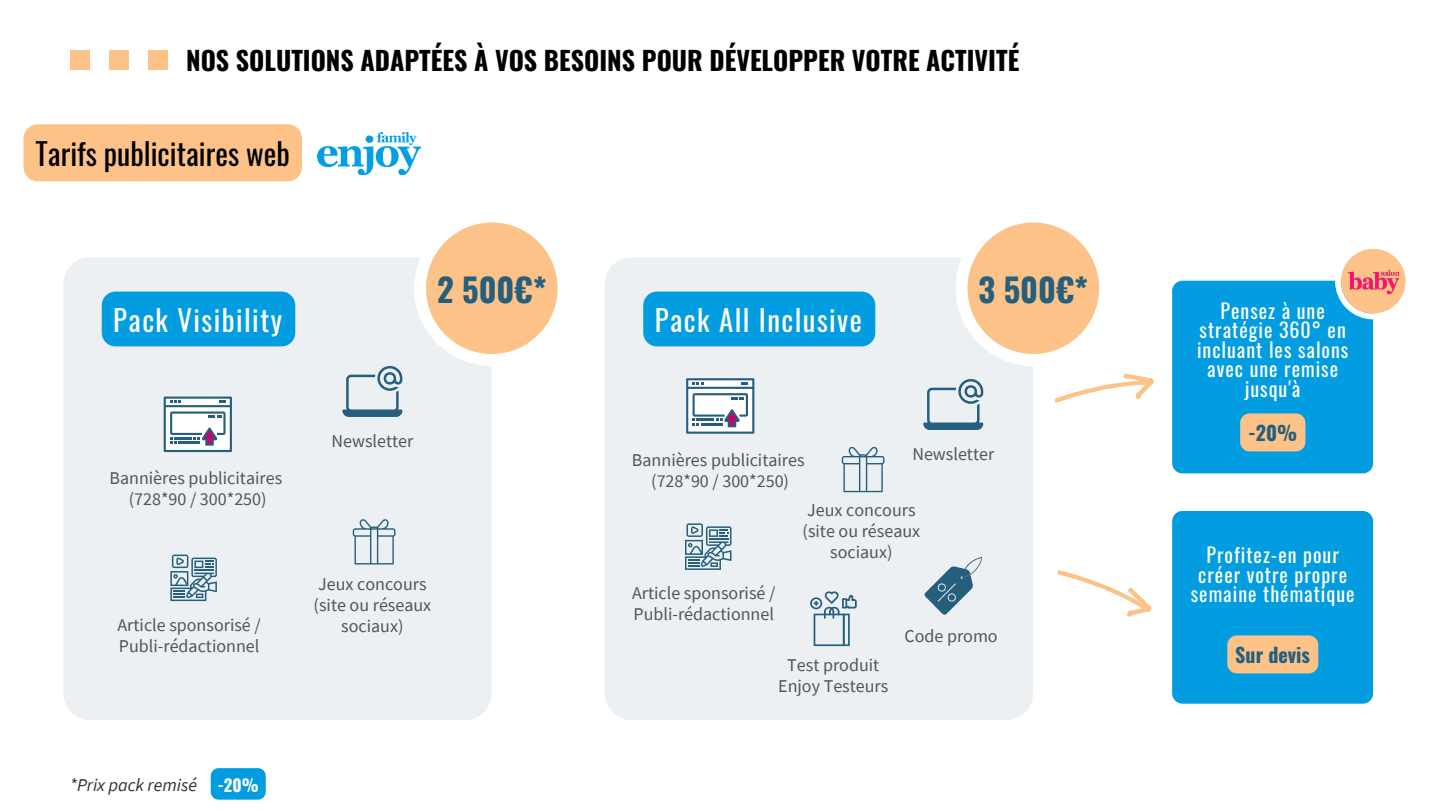
<style>
.page{position:relative;width:1440px;height:810px;background:#fff}
.page>*{position:absolute;margin:0;border:0;box-sizing:border-box;transform-origin:0 0}
.t1{font:700 32.6px "Oswald";color:#255f7d}
.t2{font:30px "Oswald";color:#000}
.t3{font:28.9px "Oswald";letter-spacing:.05em;color:#fff}
.t4{font:700 26px "Oswald";color:#000}
.t5{font:20px/19.5px "Oswald";letter-spacing:.05em;color:#fff;text-align:center}
.t6{font:700 20px "Oswald";color:#255f7d}
.t7{font:18px/21px "Source Sans Pro";color:#545454;text-align:center}
.t8{font:italic 18px "Source Sans Pro";color:#2e333a}
.s1{font-family:"Oswald";font-weight:700;font-style:normal;font-size:16.9px;color:#fff}
</style>
<div class="page">
<div style="left:63px;top:257px;width:429px;height:463px;background:#ecf0f3;border-radius:27px"></div>
<svg style="left:414px;top:237px;width:139px;height:129px"></svg>
<div style="left:426px;top:222px;width:132px;height:132px;background:#fcc287;border-radius:50%"></div>
<div style="left:102px;top:292px;width:193px;height:54px;background:#029de0;border-radius:14px"></div>
<img style="left:318px;top:132px;width:102px;height:42px">
<div style="left:24px;top:124px;width:278px;height:57px;background:#fcc287;border-radius:14px"></div>
<div style="left:70px;top:50px;width:19px;height:20px;background:#fcc287"></div>
<div style="left:109px;top:50px;width:20px;height:20px;background:#fcc287"></div>
<div style="left:148px;top:50px;width:19px;height:20px;background:#fcc287"></div>
<svg style="left:353px;top:519px;width:43px;height:46px"></svg>
<svg style="left:170px;top:555px;width:47px;height:46px"></svg>
<svg style="left:342px;top:366px;width:60px;height:51px"></svg>
<svg style="left:164px;top:397px;width:68px;height:55px;background:#b6c5d1"></svg>
<div style="left:605px;top:257px;width:428px;height:463px;background:#ecf0f3;border-radius:27px"></div>
<svg style="left:956px;top:231px;width:143px;height:135px"></svg>
<div style="left:968px;top:222px;width:131px;height:132px;background:#fcc287;border-radius:50%"></div>
<div style="left:643px;top:292px;width:232px;height:54px;background:#029de0"></div>
<svg style="left:842px;top:447px;width:42px;height:45px"></svg>
<svg style="left:685px;top:523px;width:46px;height:47px"></svg>
<svg style="left:923px;top:379px;width:60px;height:51px"></svg>
<svg style="left:686px;top:378px;width:68px;height:56px;background:#b5c5d1"></svg>
<svg style="left:211px;top:768px;width:55px;height:32px;background:#0ea1e1"></svg>
<svg style="left:810px;top:591px;width:47px;height:55px"></svg>
<svg style="left:924px;top:557px;width:58px;height:58px"></svg>
<svg style="left:1055px;top:373px;width:99px;height:29px"></svg>
<svg style="left:1057px;top:570px;width:95px;height:47px"></svg>
<div style="left:1172px;top:281px;width:201px;height:192px;background:#029de0;border-radius:10px"></div>
<div style="left:1240px;top:413px;width:65px;height:38px;background:#fcc287;border-radius:10px"></div>
<div style="left:1172px;top:511px;width:201px;height:193px;background:#029de0;border-radius:10px"></div>
<div style="left:1227px;top:635px;width:91px;height:38px;background:#fcc287;border-radius:10px"></div>
<svg style="left:1335px;top:248px;width:70px;height:71px"></svg>
<div style="left:1341px;top:249px;width:65px;height:65px;background:#fcc287;border-radius:50%"></div>
<img style="left:1348px;top:270px;width:50px;height:25px">
<h3 class="t4" style="left:186px;top:47px;width:835px">NOS SOLUTIONS ADAPTÉES À VOS BESOINS POUR DÉVELOPPER VOTRE ACTIVITÉ</h3>
<h2 class="t2" style="left:36px;top:127px;width:256px">Tarifs publicitaires web</h2>
<h3 class="t3" style="left:113px;top:295px;width:170px">Pack Visibility</h3>
<h1 class="t1" style="left:437px;top:273px;width:111px">2 500€*</h1>
<p class="t7" style="left:110px;top:468px;width:174px">Bannières publicitaires (728*90 / 300*250)</p>
<p class="t7" style="left:118px;top:614px;width:145px;text-align:left">Article sponsorisé /<br>Publi-rédactionnel</p>
<p class="t7" style="left:332px;top:431px;width:83px">Newsletter</p>
<p class="t7" style="left:314px;top:574px;width:119px">Jeux concours (site ou réseaux sociaux)</p>
<p class="t8" style="left:70px;top:774px;width:191px">*Prix pack remisé <span class="s1">-20%</span></p>
<h3 class="t3" style="left:655px;top:295px;width:209px">Pack All Inclusive</h3>
<p class="t7" style="left:632px;top:449px;width:174px">Bannières publicitaires (728*90 / 300*250)</p>
<h1 class="t1" style="left:979px;top:273px;width:111px">3 500€*</h1>
<p class="t7" style="left:912px;top:444px;width:83px">Newsletter</p>
<p class="t7" style="left:632px;top:583px;width:145px;text-align:left">Article sponsorisé /<br>Publi-rédactionnel</p>
<p class="t7" style="left:803px;top:500px;width:119px">Jeux concours (site ou réseaux sociaux)</p>
<p class="t7" style="left:904px;top:626px;width:95px">Code promo</p>
<p class="t7" style="left:778px;top:655px;width:112px">Test produit<br>Enjoy Testeurs</p>
<p class="t5" style="left:1197px;top:299px;width:153px">Pensez à une stratégie 360° en incluant les salons avec une remise jusqu'à</p>
<p class="t6" style="left:1248px;top:423px;width:51px">-20%</p>
<p class="t5" style="left:1191px;top:544px;width:165px">Profitez-en pour créer votre propre semaine thématique</p>
<p class="t6" style="left:1235px;top:645px;width:76px">Sur devis</p>
</div>
